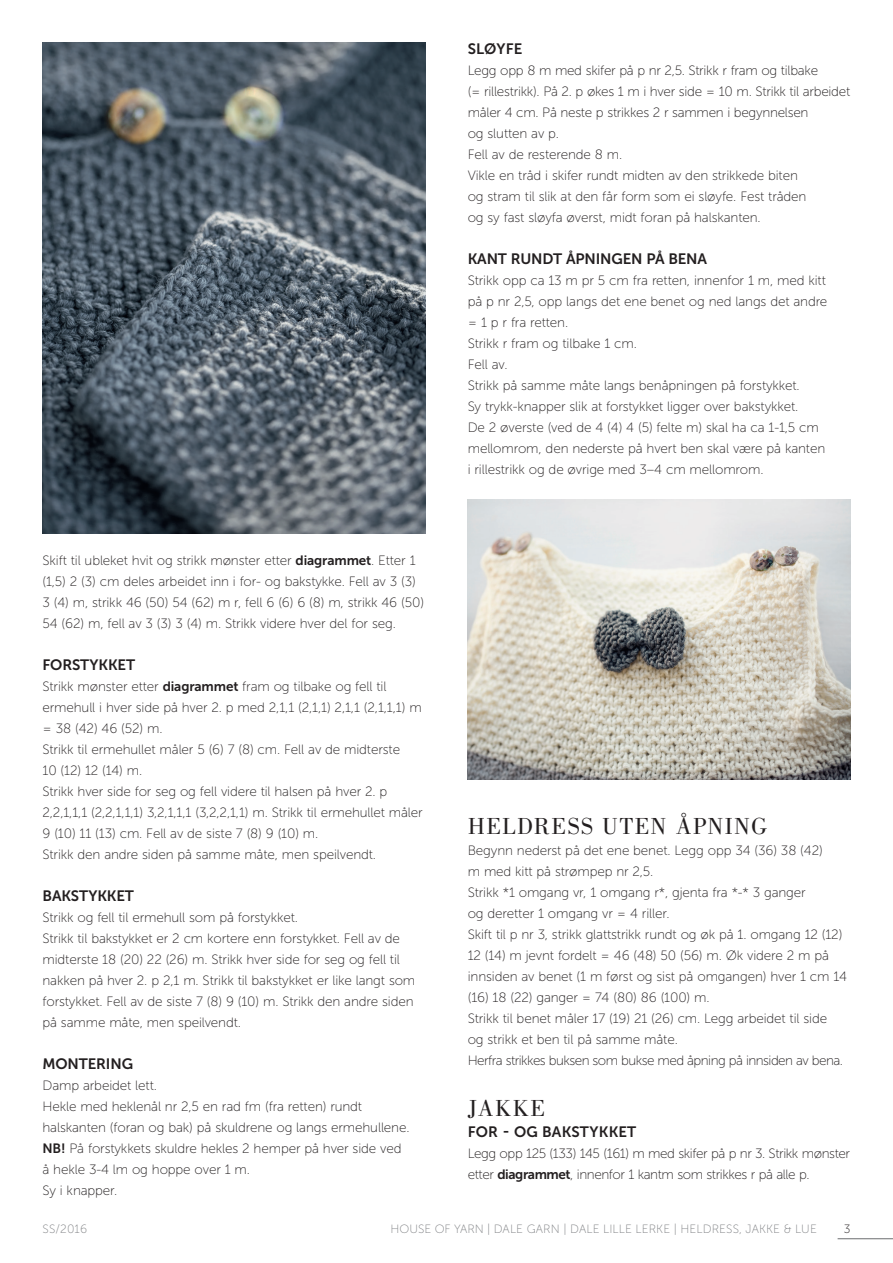
<style>
.page{position:relative;width:893px;height:1263px;background:#fff}
.page>*{position:absolute;margin:0;border:0;box-sizing:border-box;transform-origin:0 0}
.Innhold_-_Venstresti{font:24px "Bodoni";letter-spacing:.06em;color:#231f20}
.Innhold_-_Venstresti-2{font:15px "Museo Sans 700";letter-spacing:-.01em;color:#231f20}
.Innhold_-_Venstresti-3{font:15px "Museo Sans 700";letter-spacing:.01em;color:#231f20}
.Innhold_-_Venstresti-4{font:13.5px/21px "Museo Sans 100";letter-spacing:-.01em;color:#231f20}
.Innhold_-_Venstresti-5{font:13.5px/21px "Museo Sans 100";letter-spacing:-.03em;color:#231f20}
.Innhold_-_Venstresti-6{font:13.5px "Museo Sans 100";letter-spacing:-.04em;color:#231f20}
.t1{font:12px "Museo Sans 100";letter-spacing:.01em;color:#808285}
.t2{font:12px "Museo Sans 100";color:#231f20}
.s1{font-family:"Museo Sans 700"}
</style>
<div class="page">
<hr style="left:838px;top:1238px;width:55px;height:1px;background:#6c6d70">
<img style="left:43px;top:43px;width:382px;height:491px">
<img style="left:468px;top:500px;width:382px;height:279px">
<p class="Innhold_-_Venstresti-4" style="left:43px;top:550px;width:383px">Skift til ubleket hvit og strikk mønster etter <span class="s1">diagrammet</span>. Etter 1 (1,5) 2 (3) cm deles arbeidet inn i for- og bakstykke. Fell av 3 (3)<br>3 (4) m, strikk 46 (50) 54 (62) m r, fell 6 (6) 6 (8) m, strikk 46 (50)<br>54 (62) m, fell av 3 (3) 3 (4) m. Strikk videre hver del for seg.</p>
<p class="Innhold_-_Venstresti-2" style="left:43px;top:656px;width:94px">FORSTYKKET</p>
<p class="Innhold_-_Venstresti-4" style="left:43px;top:676px;width:381px">Strikk mønster etter <span class="s1">diagrammet</span> fram og tilbake og fell til ermehull i hver side på hver 2. p med 2,1,1 (2,1,1) 2,1,1 (2,1,1,1) m = 38 (42) 46 (52) m.</p>
<p class="Innhold_-_Venstresti-4" style="left:43px;top:739px;width:359px">Strikk til ermehullet måler 5 (6) 7 (8) cm. Fell av de midterste</p>
<p class="Innhold_-_Venstresti-4" style="left:43px;top:760px;width:101px">10 (12) 12 (14) m.</p>
<p class="Innhold_-_Venstresti-4" style="left:43px;top:781px;width:382px">Strikk hver side for seg og fell videre til halsen på hver 2. p<br>2,2,1,1,1 (2,2,1,1,1) 3,2,1,1,1 (3,2,2,1,1) m. Strikk til ermehullet måler<br>9 (10) 11 (13) cm. Fell av de siste 7 (8) 9 (10) m.</p>
<p class="Innhold_-_Venstresti-4" style="left:43px;top:844px;width:335px">Strikk den andre siden på samme måte, men speilvendt.</p>
<p class="Innhold_-_Venstresti-2" style="left:43px;top:887px;width:93px">BAKSTYKKET</p>
<p class="Innhold_-_Venstresti-4" style="left:43px;top:907px;width:257px">Strikk og fell til ermehull som på forstykket.</p>
<p class="Innhold_-_Venstresti-4" style="left:43px;top:928px;width:374px">Strikk til bakstykket er 2 cm kortere enn forstykket. Fell av de midterste 18 (20) 22 (26) m. Strikk hver side for seg og fell til nakken på hver 2. p 2,1 m. Strikk til bakstykket er like langt som forstykket. Fell av de siste 7 (8) 9 (10) m. Strikk den andre siden på samme måte, men speilvendt.</p>
<p class="Innhold_-_Venstresti-2" style="left:43px;top:1055px;width:92px">MONTERING</p>
<p class="Innhold_-_Venstresti-4" style="left:43px;top:1075px;width:116px">Damp arbeidet lett.</p>
<p class="Innhold_-_Venstresti-4" style="left:43px;top:1096px;width:321px">Hekle med heklenål nr 2,5 en rad fm (fra retten) rundt</p>
<p class="Innhold_-_Venstresti-4" style="left:43px;top:1117px;width:369px">halskanten (foran og bak) på skuldrene og langs ermehullene.</p>
<p class="Innhold_-_Venstresti-4" style="left:43px;top:1138px;width:360px"><span class="s1">NB!</span> På forstykkets skuldre hekles 2 hemper på hver side ved</p>
<p class="Innhold_-_Venstresti-4" style="left:43px;top:1159px;width:209px">å hekle 3-4 lm og hoppe over 1 m.</p>
<p class="Innhold_-_Venstresti-4" style="left:43px;top:1180px;width:76px">Sy i knapper.</p>
<p class="Innhold_-_Venstresti-2" style="left:468px;top:40px;width:56px">SLØYFE</p>
<p class="Innhold_-_Venstresti-4" style="left:468px;top:60px;width:352px">Legg opp 8 m med skifer på p nr 2,5. Strikk r fram og tilbake</p>
<p class="Innhold_-_Venstresti-4" style="left:468px;top:81px;width:384px">(= rillestrikk). På 2. p økes 1 m i hver side = 10 m. Strikk til arbeidet måler 4 cm. På neste p strikkes 2 r sammen i begynnelsen</p>
<p class="Innhold_-_Venstresti-4" style="left:468px;top:123px;width:93px">og slutten av p.</p>
<p class="Innhold_-_Venstresti-4" style="left:468px;top:144px;width:156px">Fell av de resterende 8 m.</p>
<p class="Innhold_-_Venstresti-4" style="left:468px;top:165px;width:332px">Vikle en tråd i skifer rundt midten av den strikkede biten</p>
<p class="Innhold_-_Venstresti-4" style="left:468px;top:186px;width:340px">og stram til slik at den får form som ei sløyfe. Fest tråden</p>
<p class="Innhold_-_Venstresti-4" style="left:468px;top:207px;width:295px">og sy fast sløyfa øverst, midt foran på halskanten.</p>
<p class="Innhold_-_Venstresti-2" style="left:468px;top:250px;width:241px">KANT RUNDT ÅPNINGEN PÅ BENA</p>
<p class="Innhold_-_Venstresti-4" style="left:468px;top:270px;width:360px">Strikk opp ca 13 m pr 5 cm fra retten, innenfor 1 m, med kitt</p>
<p class="Innhold_-_Venstresti-4" style="left:468px;top:291px;width:361px">på p nr 2,5, opp langs det ene benet og ned langs det andre</p>
<p class="Innhold_-_Venstresti-4" style="left:468px;top:312px;width:102px">= 1 p r fra retten.</p>
<p class="Innhold_-_Venstresti-4" style="left:468px;top:333px;width:171px">Strikk r fram og tilbake 1 cm.</p>
<p class="Innhold_-_Venstresti-4" style="left:468px;top:354px;width:41px">Fell av.</p>
<p class="Innhold_-_Venstresti-4" style="left:468px;top:375px;width:334px">Strikk på samme måte langs benåpningen på forstykket.</p>
<p class="Innhold_-_Venstresti-4" style="left:468px;top:396px;width:332px">Sy trykk-knapper slik at forstykket ligger over bakstykket.</p>
<p class="Innhold_-_Venstresti-4" style="left:468px;top:417px;width:359px">De 2 øverste (ved de 4 (4) 4 (5) felte m) skal ha ca 1-1,5 cm mellomrom, den nederste på hvert ben skal være på kanten</p>
<p class="Innhold_-_Venstresti-4" style="left:468px;top:459px;width:297px">i rillestrikk og de øvrige med 3–4 cm mellomrom.</p>
<p class="Innhold_-_Venstresti" style="left:468px;top:813px;width:301px">HELDRESS UTEN ÅPNING</p>
<p class="Innhold_-_Venstresti-4" style="left:468px;top:840px;width:357px">Begynn nederst på det ene benet. Legg opp 34 (36) 38 (42)</p>
<p class="Innhold_-_Venstresti-4" style="left:468px;top:861px;width:187px">m med kitt på strømpep nr 2,5.</p>
<p class="Innhold_-_Venstresti-4" style="left:468px;top:882px;width:340px">Strikk *1 omgang vr, 1 omgang r*, gjenta fra *-* 3 ganger</p>
<p class="Innhold_-_Venstresti-4" style="left:468px;top:903px;width:203px">og deretter 1 omgang vr = 4 riller.</p>
<p class="Innhold_-_Venstresti-4" style="left:468px;top:924px;width:381px">Skift til p nr 3, strikk glattstrikk rundt og øk på 1. omgang 12 (12)<br>12 (14) m jevnt fordelt = 46 (48) 50 (56) m. Øk videre 2 m på innsiden av benet (1 m først og sist på omgangen) hver 1 cm 14 (16) 18 (22) ganger = 74 (80) 86 (100) m.</p>
<p class="Innhold_-_Venstresti-4" style="left:468px;top:1008px;width:361px">Strikk til benet måler 17 (19) 21 (26) cm. Legg arbeidet til side</p>
<p class="Innhold_-_Venstresti-4" style="left:468px;top:1029px;width:212px">og strikk et ben til på samme måte.</p>
<p class="Innhold_-_Venstresti-6" style="left:468px;top:1053px;width:377px">Herfra strikkes buksen som bukse med åpning på innsiden av bena.</p>
<p class="Innhold_-_Venstresti" style="left:468px;top:1095px;width:79px">JAKKE</p>
<p class="Innhold_-_Venstresti-3" style="left:468px;top:1123px;width:170px">FOR - OG BAKSTYKKET</p>
<p class="Innhold_-_Venstresti-5" style="left:468px;top:1143px;width:384px">Legg opp 125 (133) 145 (161) m med skifer på p nr 3. Strikk mønster etter <span class="s1">diagrammet</span>, innenfor 1 kantm som strikkes r på alle p.</p>
<p class="t1" style="left:43px;top:1222px;width:46px">SS/2016</p>
<p class="t1" style="left:391px;top:1222px;width:428px">HOUSE OF YARN | DALE GARN | DALE LILLE LERKE | HELDRESS, JAKKE &amp; LUE</p>
<p class="t2" style="left:844px;top:1222px;width:8px">3</p>
</div>
